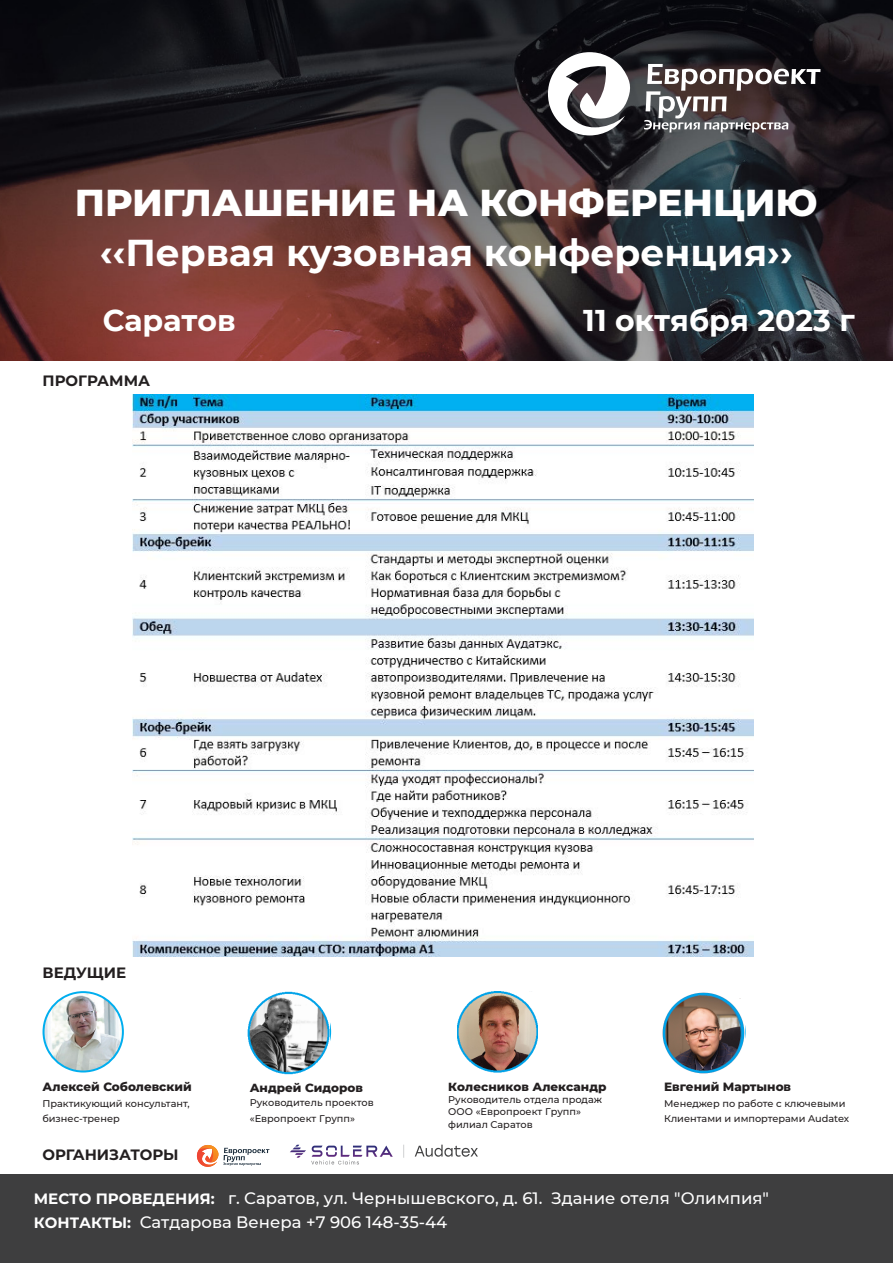
<style>
.page{position:relative;width:893px;height:1263px;background:#fff}
.page>*{position:absolute;margin:0;border:0;box-sizing:border-box;transform-origin:0 0}
.t1{font:700 37.5px/49.8px "Montserrat";color:#fff;text-align:center}
.t2{font:700 30px "Montserrat";color:#fff}
.t3{font:500 16.5px/24px "Montserrat";color:#fff}
.t4{font:700 15px "Montserrat";color:#231f20}
.t5{font:800 12px "Montserrat";color:#231f20}
.t6{font:500 9.75px/12.9px "Montserrat";color:#231f20}
.s1{font-weight:800}
.s2{font-weight:700;font-size:15px}
</style>
<div class="page">
<img style="left:0;top:1px;width:892px;height:359px">
<div style="left:0;top:1175px;width:893px;height:88px;background:#3e3e3f"></div>
<svg style="left:197px;top:1145px;width:72px;height:22px"></svg>
<svg style="left:43px;top:991px;width:81px;height:81px"></svg>
<img style="left:44px;top:993px;width:78px;height:77px;border-radius:39px">
<svg style="left:548px;top:52px;width:84px;height:83px"></svg>
<svg style="left:644px;top:64px;width:176px;height:68px"></svg>
<img style="left:290px;top:1144px;width:188px;height:21px">
<img style="left:663px;top:992px;width:81px;height:82px">
<img style="left:457px;top:991px;width:81px;height:81px">
<img style="left:247px;top:991px;width:83px;height:84px">
<img style="left:133px;top:394px;width:620px;height:562px">
<p class="t1" style="left:75px;top:176px;width:744px"><span class="s1">ПРИГЛАШЕНИЕ НА КОНФЕРЕНЦИЮ </span>‹‹Первая кузовная конференция››</p>
<p class="t2" style="left:103px;top:298px;width:135px">Саратов</p>
<p class="t2" style="left:583px;top:298px;width:273px">11 октября 2023 г</p>
<p class="t4" style="left:43px;top:370px;width:109px">ПРОГРАММА</p>
<p class="t4" style="left:43px;top:962px;width:85px">ВЕДУЩИЕ</p>
<p class="t5" style="left:43px;top:1077px;width:151px">Алексей Соболевский</p>
<p class="t6" style="left:43px;top:1097px;width:149px">Практикующий консультант,</p>
<p class="t6" style="left:43px;top:1112px;width:79px">бизнес-тренер</p>
<p class="t4" style="left:43px;top:1144px;width:138px">ОРГАНИЗАТОРЫ</p>
<p class="t5" style="left:250px;top:1079px;width:115px">Андрей Сидоров</p>
<p class="t6" style="left:250px;top:1094px;width:126px;line-height:15.6px">Руководитель проектов «Европроект Групп»</p>
<p class="t5" style="left:448px;top:1078px;width:160px">Колесников Александр</p>
<p class="t6" style="left:448px;top:1092px;width:155px">Руководитель отдела продаж<br>ООО «Европроект Групп» филиал Саратов</p>
<p class="t5" style="left:664px;top:1077px;width:128px">Евгений Мартынов</p>
<p class="t6" style="left:664px;top:1097px;width:183px">Менеджер по работе с ключевыми</p>
<p class="t6" style="left:664px;top:1112px;width:187px">Клиентами и импортерами Audatex</p>
<p class="t3" style="left:34px;top:1186px;width:737px"><span class="s2">МЕСТО ПРОВЕДЕНИЯ:</span> г. Саратов, ул. Чернышевского, д. 61. Здание отеля "Олимпия"<br><span class="s2">КОНТАКТЫ:</span> Сатдарова Венера +7 906 148-35-44</p>
</div>
